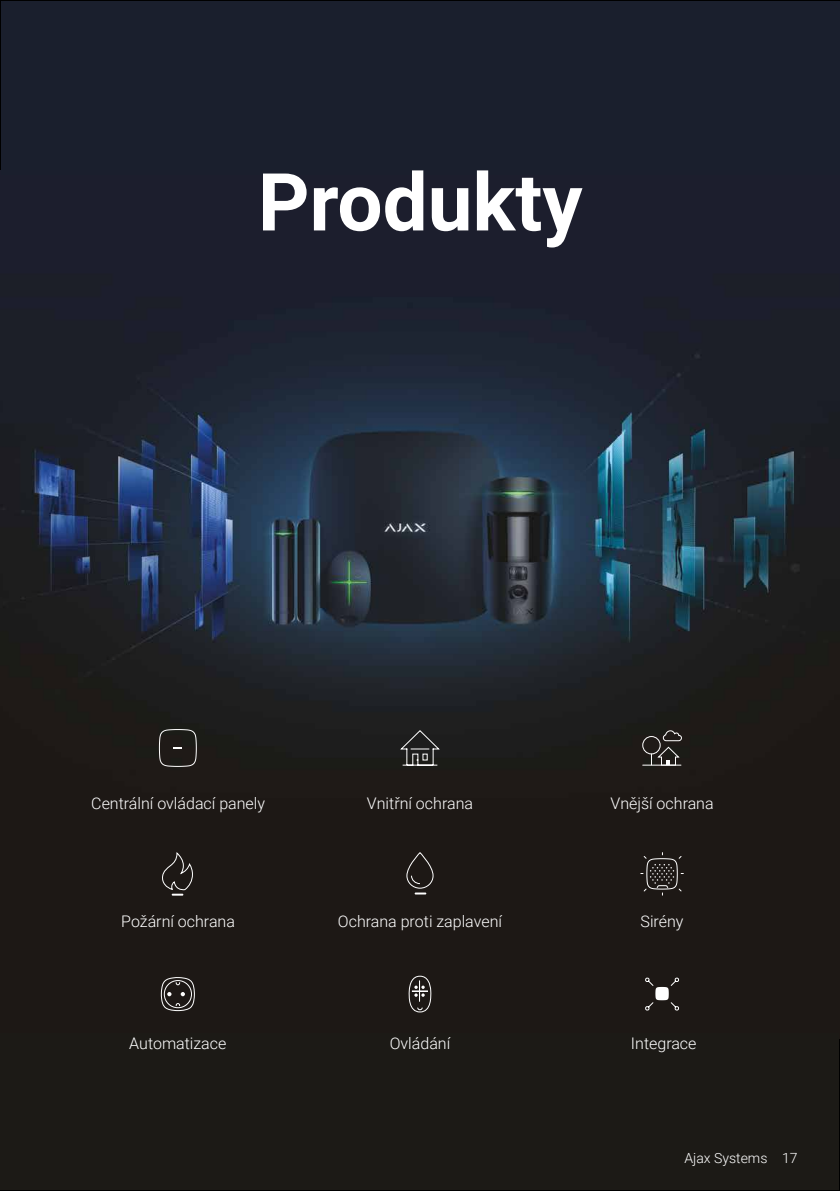
<style>
.page{position:relative;width:840px;height:1191px;background:#fff}
.page>*{position:absolute;margin:0;border:0;box-sizing:border-box;transform-origin:0 0}
.t1{font:700 80px "Roboto";color:#fff}
.t2{font:300 16px "Roboto";color:#fff}
.t3{font:300 14px "Roboto";color:#fff}
</style>
<div class="page">
<img style="left:0;top:171px;width:839px;height:867px">
<div style="left:1px;top:1px;width:838px;height:174px;background:#1a1f2d"></div>
<div style="left:0;top:1033px;width:838px;height:157px;background:#1c1a16"></div>
<svg style="left:158px;top:728px;width:39px;height:39px"></svg>
<hr style="left:642px;top:764px;width:38px;height:1px;background:#fff">
<div style="left:642px;top:736px;width:18px;height:18px;border:1px solid #fff;border-radius:50%"></div>
<svg style="left:650px;top:730px;width:32px;height:36px"></svg>
<svg style="left:639px;top:851px;width:45px;height:45px"></svg>
<svg style="left:407px;top:975px;width:24px;height:38px"></svg>
<svg style="left:160px;top:976px;width:35px;height:35px"></svg>
<svg style="left:643px;top:976px;width:36px;height:35px"></svg>
<svg style="left:160px;top:850px;width:33px;height:45px"></svg>
<svg style="left:405px;top:852px;width:29px;height:42px"></svg>
<svg style="left:398px;top:729px;width:43px;height:37px"></svg>
<h1 class="t1" style="left:258px;top:146px;width:326px">Produkty</h1>
<p class="t2" style="left:91px;top:791px;width:175px">Centrální ovládací panely</p>
<p class="t2" style="left:367px;top:791px;width:107px">Vnitřní ochrana</p>
<p class="t2" style="left:610px;top:791px;width:105px">Vnější ochrana</p>
<p class="t2" style="left:121px;top:910px;width:115px">Požární ochrana</p>
<p class="t2" style="left:338px;top:910px;width:165px">Ochrana proti zaplavení</p>
<p class="t2" style="left:640px;top:910px;width:44px">Sirény</p>
<p class="t2" style="left:389px;top:1032px;width:62px">Ovládání</p>
<p class="t2" style="left:129px;top:1032px;width:98px">Automatizace</p>
<p class="t2" style="left:630px;top:1032px;width:67px">Integrace</p>
<p class="t3" style="left:684px;top:1148px;width:115px">Ajax Systems 17</p>
</div>
